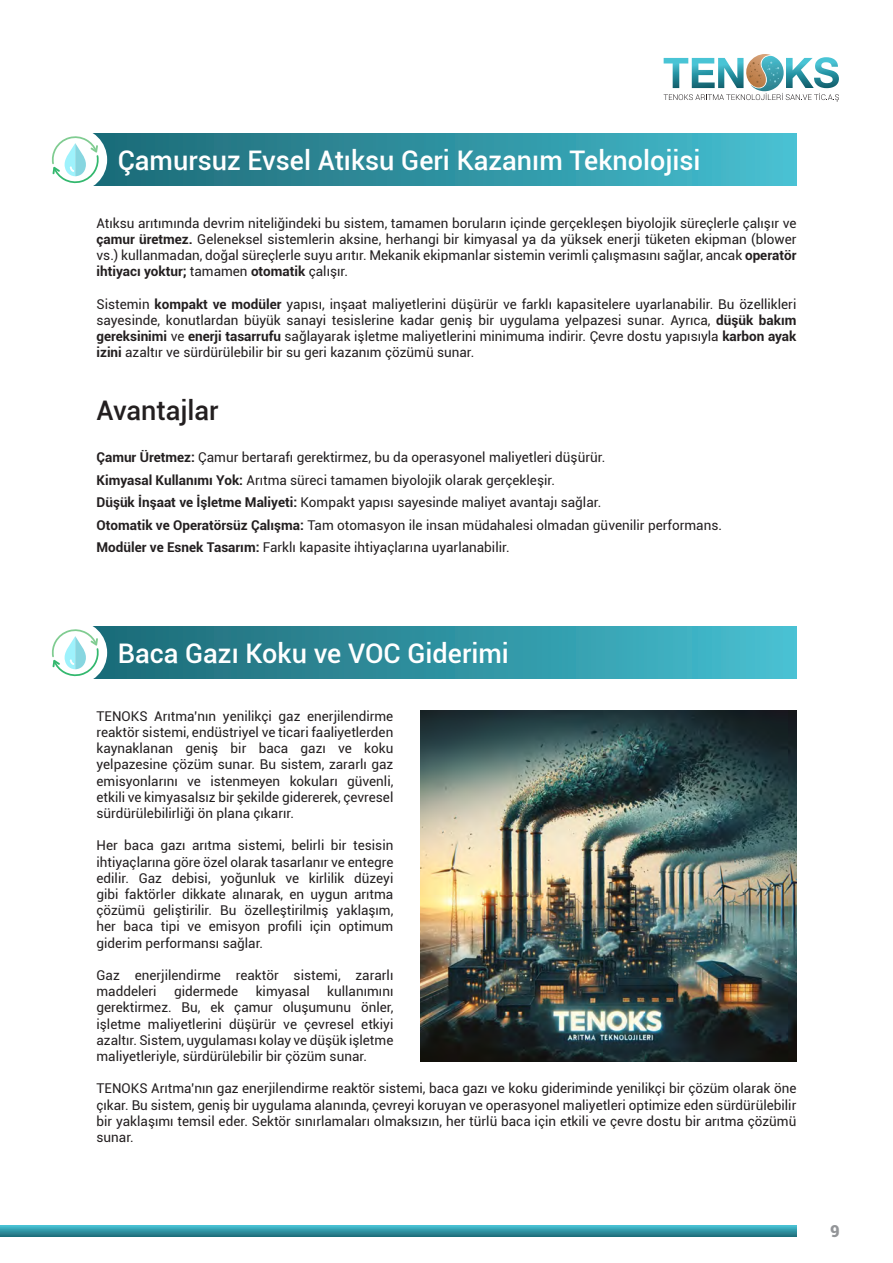
<style>
.page{position:relative;width:893px;height:1263px;background:#fff}
.page>*{position:absolute;margin:0;border:0;box-sizing:border-box;transform-origin:0 0}
.t1{font:500 27px "Roboto";color:#fff}
.t2{font:500 27px "Roboto";color:#231f20}
.t3{font:900 16.5px "Roboto";color:#939598}
.t4{font:13.5px/16.2px "Roboto";color:#231f20;text-align:justify}
.s1{font-weight:700}
</style>
<div class="page">
<svg style="left:664px;top:54px;width:175px;height:48px"></svg>
<svg style="left:0;top:1225px;width:797px;height:12px"></svg>
<div style="left:75px;top:134px;width:721px;height:52px;background:linear-gradient(to right,#1b6673,#46bed0)"></div>
<div style="left:75px;top:627px;width:721px;height:52px;background:linear-gradient(to right,#1b6673,#46bed0)"></div>
<div style="left:43px;top:128px;width:64px;height:64px;background:#fff;border-radius:50%"></div>
<svg style="left:52px;top:135px;width:47px;height:49px"></svg>
<div style="left:43px;top:621px;width:64px;height:64px;background:#fff;border-radius:50%"></div>
<svg style="left:52px;top:628px;width:47px;height:49px"></svg>
<img style="left:420px;top:711px;width:376px;height:350px">
<p class="t1" style="left:118px;top:141px;width:584px">Çamursuz Evsel Atıksu Geri Kazanım Teknolojisi</p>
<p class="t4" style="left:97px;top:214px;width:701px">Atıksu arıtımında devrim niteliğindeki bu sistem, tamamen boruların içinde gerçekleşen biyolojik süreçlerle çalışır ve <span class="s1">çamur üretmez.</span> Geleneksel sistemlerin aksine, herhangi bir kimyasal ya da yüksek enerji tüketen ekipman (blower vs.) kullanmadan, doğal süreçlerle suyu arıtır. Mekanik ekipmanlar sistemin verimli çalışmasını sağlar, ancak <span class="s1">operatör ihtiyacı yoktur;</span> tamamen <span class="s1">otomatik</span> çalışır.</p>
<p class="t4" style="left:97px;top:295px;width:701px">Sistemin <span class="s1">kompakt ve modüler</span> yapısı, inşaat maliyetlerini düşürür ve farklı kapasitelere uyarlanabilir. Bu özellikleri sayesinde, konutlardan büyük sanayi tesislerine kadar geniş bir uygulama yelpazesi sunar. Ayrıca, <span class="s1">düşük bakım gereksinimi</span> ve <span class="s1">enerji tasarrufu</span> sağlayarak işletme maliyetlerini minimuma indirir. Çevre dostu yapısıyla <span class="s1">karbon ayak izini</span> azaltır ve sürdürülebilir bir su geri kazanım çözümü sunar.</p>
<p class="t2" style="left:97px;top:392px;width:124px">Avantajlar</p>
<p class="t4" style="left:97px;top:449px;width:510px"><span class="s1">Çamur Üretmez:</span> Çamur bertarafı gerektirmez, bu da operasyonel maliyetleri düşürür.</p>
<p class="t4" style="left:97px;top:471px;width:460px"><span class="s1">Kimyasal Kullanımı Yok:</span> Arıtma süreci tamamen biyolojik olarak gerçekleşir.</p>
<p class="t4" style="left:97px;top:494px;width:506px"><span class="s1">Düşük İnşaat ve İşletme Maliyeti:</span> Kompakt yapısı sayesinde maliyet avantajı sağlar.</p>
<p class="t4" style="left:97px;top:516px;width:627px"><span class="s1">Otomatik ve Operatörsüz Çalışma:</span> Tam otomasyon ile insan müdahalesi olmadan güvenilir performans.</p>
<p class="t4" style="left:97px;top:539px;width:415px"><span class="s1">Modüler ve Esnek Tasarım:</span> Farklı kapasite ihtiyaçlarına uyarlanabilir.</p>
<p class="t1" style="left:118px;top:634px;width:393px">Baca Gazı Koku ve VOC Giderimi</p>
<p class="t4" style="left:97px;top:707px;width:298px">TENOKS Arıtma’nın yenilikçi gaz enerjilendirme reaktör sistemi, endüstriyel ve ticari faaliyetlerden kaynaklanan geniş bir baca gazı ve koku yelpazesine çözüm sunar. Bu sistem, zararlı gaz emisyonlarını ve istenmeyen kokuları güvenli, etkili ve kimyasalsız bir şekilde gidererek, çevresel sürdürülebilirliği ön plana çıkarır.</p>
<p class="t4" style="left:97px;top:837px;width:298px">Her baca gazı arıtma sistemi, belirli bir tesisin ihtiyaçlarına göre özel olarak tasarlanır ve entegre edilir. Gaz debisi, yoğunluk ve kirlilik düzeyi gibi faktörler dikkate alınarak, en uygun arıtma çözümü geliştirilir. Bu özelleştirilmiş yaklaşım, her baca tipi ve emisyon profili için optimum giderim performansı sağlar.</p>
<p class="t4" style="left:97px;top:967px;width:298px">Gaz enerjilendirme reaktör sistemi, zararlı maddeleri</p>
<p class="t4" style="left:97px;top:983px;width:298px;text-indent:231px">kullanımını gerektirmez. Bu, ek çamur oluşumunu önler, işletme maliyetlerini düşürür ve çevresel etkiyi azaltır. Sistem, uygulaması kolay ve düşük işletme maliyetleriyle, sürdürülebilir bir çözüm sunar.</p>
<p class="t4" style="left:97px;top:1080px;width:701px">TENOKS Arıtma’nın gaz enerjilendirme reaktör sistemi, baca gazı ve koku gideriminde yenilikçi bir çözüm olarak öne çıkar. Bu sistem, geniş bir uygulama alanında, çevreyi koruyan ve operasyonel maliyetleri optimize eden sürdürülebilir bir yaklaşımı temsil eder. Sektör sınırlamaları olmaksızın, her türlü baca için etkili ve çevre dostu bir arıtma çözümü sunar.</p>
<p class="t4" style="left:174px;top:983px;width:66px">gidermede</p>
<p class="t4" style="left:256px;top:983px;width:56px">kimyasal</p>
<p class="t3" style="left:830px;top:1219px;width:11px">9</p>
</div>
